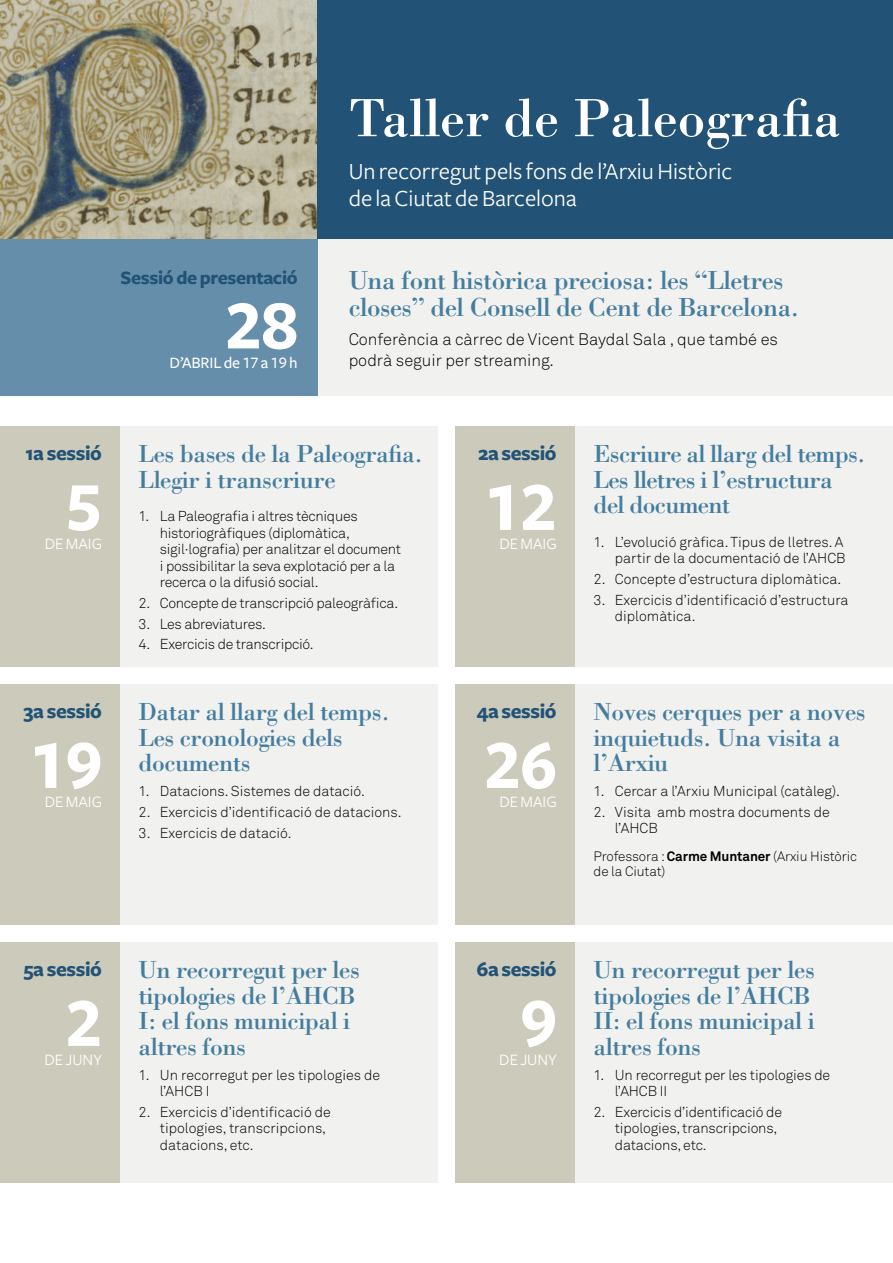
<style>
.page{position:relative;width:893px;height:1263px;background:#fff}
.page>*{position:absolute;margin:0;border:0;box-sizing:border-box;transform-origin:0 0}
.t1{font:72px "Freight Sans Bold SC";color:#fff}
.t2{font:55.5px "Bodoni";color:#fff}
.t3{font:27px/27px "Bodoni";letter-spacing:-.02em;color:#447d9d}
.t4{font:25.5px/25.5px "Bodoni";letter-spacing:-.02em;color:#447d9d}
.t5{font:24px/27px "Freight Sans";color:#fff}
.t6{font:700 21px "Freight Sans";letter-spacing:-.02em;color:#225377}
.t7{font:700 19.5px "Freight Sans";letter-spacing:-.02em;color:#225377}
.t8{font:16.5px/21px "Akkurat Light Pro";color:#000}
.t9{font:16.5px "Freight Sans Book SC";color:#fff}
.t10{font:16.5px "Freight Sans Medium SC";letter-spacing:-.01em;color:#fff}
.t11{font:14.25px/16.5px "Akkurat Light Pro";letter-spacing:-.01em;color:#000}
.t12{font:13.5px/15px "Akkurat Light Pro";letter-spacing:-.01em;color:#000}
.s1{font-family:"Freight Sans";font-weight:500}
.s2{font-family:"Akkurat Pro";font-weight:700}
</style>
<div class="page">
<div style="left:317px;top:238px;width:576px;height:158px;background:#f1f1f0"></div>
<div style="left:119px;top:426px;width:319px;height:240px;background:#f1f1f0"></div>
<div style="left:119px;top:684px;width:319px;height:240px;background:#f1f1f0"></div>
<div style="left:119px;top:942px;width:319px;height:240px;background:#f1f1f0"></div>
<div style="left:574px;top:426px;width:319px;height:240px;background:#f1f1f0"></div>
<div style="left:574px;top:684px;width:319px;height:240px;background:#f1f1f0"></div>
<div style="left:574px;top:942px;width:319px;height:240px;background:#f1f1f0"></div>
<div style="left:0;top:238px;width:317px;height:158px;background:#658eaa"></div>
<img style="left:0;top:0;width:317px;height:238px">
<div style="left:317px;top:0;width:576px;height:238px;background:#225377"></div>
<div style="left:0;top:426px;width:119px;height:240px;background:#cccbbb"></div>
<div style="left:0;top:684px;width:119px;height:240px;background:#cccbbb"></div>
<div style="left:0;top:942px;width:119px;height:240px;background:#cccbbb"></div>
<div style="left:455px;top:426px;width:119px;height:240px;background:#cccbbb"></div>
<div style="left:455px;top:684px;width:119px;height:240px;background:#cccbbb"></div>
<div style="left:455px;top:942px;width:119px;height:240px;background:#cccbbb"></div>
<h3 class="t7" style="left:121px;top:267px;width:179px">Sessió de presentació</h3>
<h1 class="t1" style="left:226px;top:286px;width:73px">28</h1>
<p class="t10" style="left:170px;top:353px;width:130px">D’ABRIL <span class="s1">de</span> 17 <span class="s1">a</span> 19 <span class="s1">h</span></p>
<h2 class="t2" style="left:349px;top:84px;width:494px">Taller de Paleografia</h2>
<h3 class="t5" style="left:349px;top:158px;width:385px">Un recorregut pels fons de l’Arxiu Històric de la Ciutat de Barcelona</h3>
<h3 class="t3" style="left:349px;top:266px;width:452px">Una font històrica preciosa: les “Lletres closes” del Consell de Cent de Barcelona.</h3>
<p class="t8" style="left:349px;top:329px;width:431px">Conferència a càrrec de Vicent Baydal Sala , que també es podrà seguir per streaming.</p>
<h3 class="t6" style="left:26px;top:442px;width:78px">1a sessió</h3>
<h1 class="t1" style="left:66px;top:468px;width:37px">5</h1>
<p class="t9" style="left:45px;top:535px;width:59px">DE MAIG</p>
<h3 class="t4" style="left:139px;top:440px;width:286px">Les bases de la Paleografia.<br>Llegir i transcriure</h3>
<p class="t11" style="left:160px;top:508px;width:243px;text-indent:-21px">1. La Paleografia i altres tècniques historiogràfiques (diplomàtica, sigil·lografia) per analitzar el document i possibilitar la seva explotació per a la recerca o la difusió social.</p>
<p class="t11" style="left:139px;top:595px;width:261px">2. Concepte de transcripció paleogràfica.</p>
<p class="t11" style="left:139px;top:616px;width:129px">3. Les abreviatures.</p>
<p class="t11" style="left:139px;top:636px;width:177px">4. Exercicis de transcripció.</p>
<h3 class="t6" style="left:478px;top:442px;width:80px">2a sessió</h3>
<h1 class="t1" style="left:485px;top:468px;width:73px">12</h1>
<p class="t9" style="left:500px;top:535px;width:59px">DE MAIG</p>
<h3 class="t4" style="left:594px;top:440px;width:274px">Escriure al llarg del temps.<br>Les lletres i l’estructura del document</h3>
<p class="t11" style="left:594px;top:534px;width:254px;text-align:right">1. L’evolució gràfica. Tipus de lletres. A partir de la documentació de l’AHCB</p>
<p class="t11" style="left:594px;top:571px;width:249px">2. Concepte d’estructura diplomàtica.</p>
<p class="t11" style="left:615px;top:592px;width:235px;text-indent:-21px">3. Exercicis d’identificació d’estructura diplomàtica.</p>
<h3 class="t6" style="left:24px;top:700px;width:80px">3a sessió</h3>
<h1 class="t1" style="left:30px;top:726px;width:73px">19</h1>
<p class="t9" style="left:45px;top:793px;width:59px">DE MAIG</p>
<h3 class="t4" style="left:139px;top:698px;width:253px">Datar al llarg del temps.<br>Les cronologies dels documents</h3>
<p class="t11" style="left:139px;top:783px;width:228px">1. Datacions. Sistemes de datació.</p>
<p class="t11" style="left:139px;top:804px;width:264px">2. Exercicis d’identificació de datacions.</p>
<p class="t11" style="left:139px;top:825px;width:154px">3. Exercicis de datació.</p>
<h3 class="t6" style="left:476px;top:700px;width:82px">4a sessió</h3>
<h1 class="t1" style="left:485px;top:726px;width:73px">26</h1>
<p class="t9" style="left:500px;top:793px;width:59px">DE MAIG</p>
<h3 class="t4" style="left:594px;top:698px;width:274px">Noves cerques per a noves inquietuds. Una visita a l’Arxiu</h3>
<p class="t11" style="left:594px;top:783px;width:248px">1. Cercar a l’Arxiu Municipal (catàleg).</p>
<p class="t11" style="left:615px;top:804px;width:217px;text-indent:-21px">2. Visita amb mostra documents de l’AHCB</p>
<p class="t12" style="left:594px;top:849px;width:265px">Professora : <span class="s2">Carme Muntaner</span> (Arxiu Històric de la Ciutat)</p>
<h3 class="t6" style="left:23px;top:958px;width:80px">5a sessió</h3>
<h1 class="t1" style="left:66px;top:984px;width:37px">2</h1>
<p class="t9" style="left:45px;top:1051px;width:59px">DE JUNY</p>
<h3 class="t4" style="left:139px;top:956px;width:223px">Un recorregut per les tipologies de l’AHCB<br>I: el fons municipal i altres fons</h3>
<p class="t11" style="left:160px;top:1066px;width:222px;text-indent:-21px">1. Un recorregut per les tipologies de l’AHCB I</p>
<p class="t11" style="left:160px;top:1104px;width:172px;text-indent:-21px">2. Exercicis d’identificació de tipologies, transcripcions, datacions, etc.</p>
<h3 class="t6" style="left:476px;top:957px;width:82px">6a sessió</h3>
<h1 class="t1" style="left:521px;top:984px;width:37px">9</h1>
<p class="t9" style="left:499px;top:1051px;width:59px">DE JUNY</p>
<h3 class="t4" style="left:594px;top:956px;width:223px">Un recorregut per les tipologies de l’AHCB<br>II: el fons municipal i altres fons</h3>
<p class="t11" style="left:615px;top:1066px;width:217px;text-indent:-21px">1. Un recorregut per les tipologies de l’AHCB II</p>
<p class="t11" style="left:615px;top:1104px;width:169px;text-indent:-21px">2. Exercicis d’identificació de tipologies, transcripcions, datacions, etc.</p>
</div>
